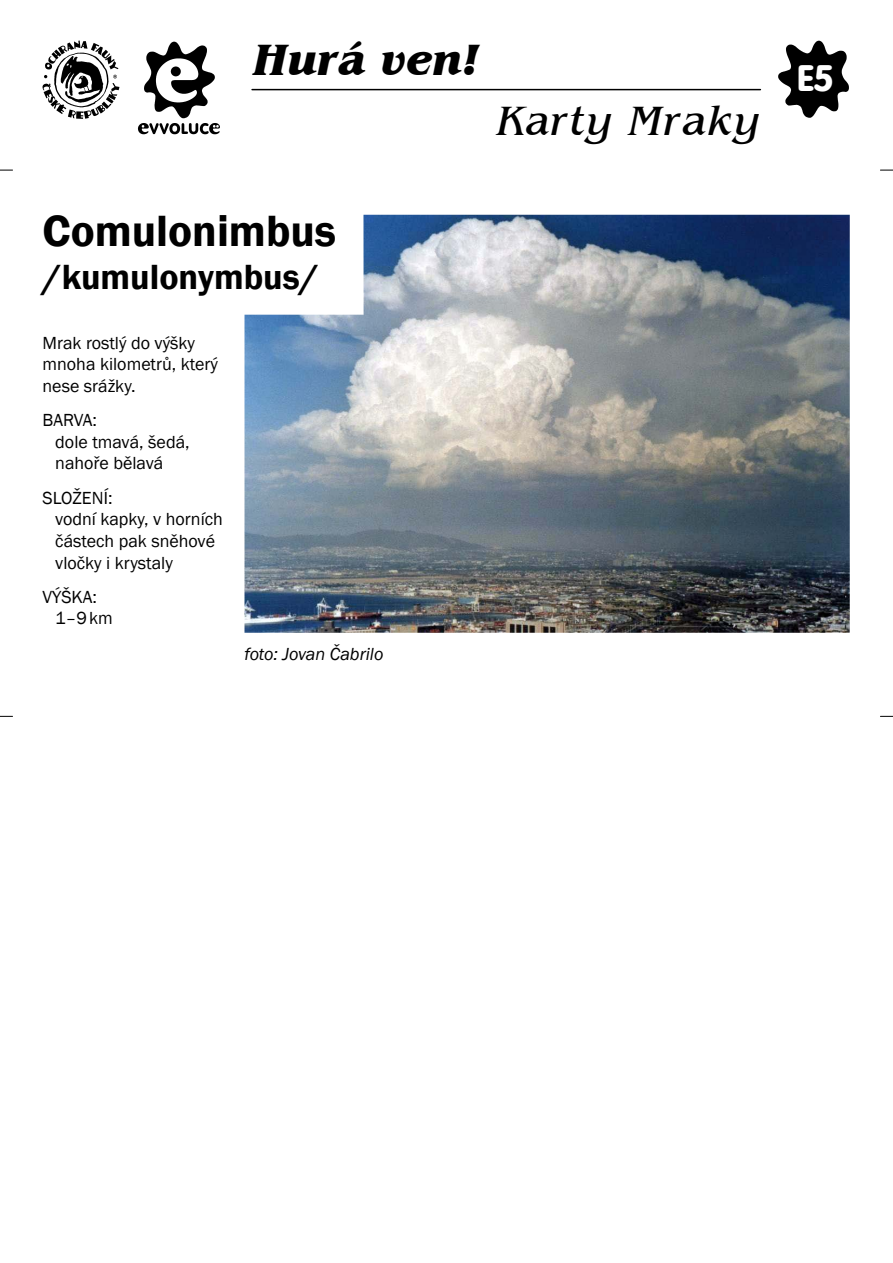
<style>
.page{position:relative;width:893px;height:1263px;background:#fff}
.page>*{position:absolute;margin:0;border:0;box-sizing:border-box;transform-origin:0 0}
.t1{font:600 45px "Franklin Gothic";color:#000}
.t2{font:italic 700 45px "Benguiat IT Cby BT";letter-spacing:.01em;color:#000}
.t3{font:italic 42px "Benguiat IT Cby BT";letter-spacing:.05em;color:#000}
.t4{font:600 36px "Franklin Gothic";color:#000}
.t5{font:36px "VAG Rounded AT";color:#fff}
.t6{font:18px/21.6px "Franklin Gothic";color:#000}
.t7{font:italic 18px "Franklin Gothic";color:#000}
</style>
<div class="page">
<img style="left:138px;top:41px;width:82px;height:94px">
<hr style="left:252px;top:89px;width:508px;height:1px;background:#000">
<svg style="left:43px;top:41px;width:76px;height:78px"></svg>
<img style="left:778px;top:40px;width:71px;height:78px">
<svg style="left:0;top:170px;width:13px;height:1px"></svg>
<svg style="left:880px;top:170px;width:13px;height:1px"></svg>
<svg style="left:0;top:716px;width:13px;height:1px"></svg>
<svg style="left:880px;top:716px;width:13px;height:1px"></svg>
<img style="left:244px;top:215px;width:606px;height:418px">
<h1 class="t2" style="left:253px;top:31px;width:227px">Hurá ven!</h1>
<h2 class="t3" style="left:497px;top:95px;width:264px">Karty Mraky</h2>
<h1 class="t1" style="left:43px;top:203px;width:295px">Comulonimbus</h1>
<h3 class="t4" style="left:43px;top:255px;width:278px">/kumulonymbus/</h3>
<p class="t6" style="left:43px;top:332px;width:177px">Mrak rostlý do výšky mnoha kilometrů, který nese srážky.</p>
<p class="t6" style="left:55px;top:410px;width:136px;text-indent:-13px">Barva:<br>dole tmavá, šedá, nahoře bělavá</p>
<p class="t6" style="left:55px;top:487px;width:169px;text-indent:-13px">Složení:<br>vodní kapky, v horních částech pak sněhové vločky i krystaly</p>
<p class="t6" style="left:55px;top:586px;width:59px;text-indent:-13px">Výška:<br>1–9km</p>
<p class="t7" style="left:244px;top:643px;width:140px">foto: Jovan Čabrilo</p>
<h3 class="t5" style="left:797px;top:54px;width:38px">E5</h3>
</div>
